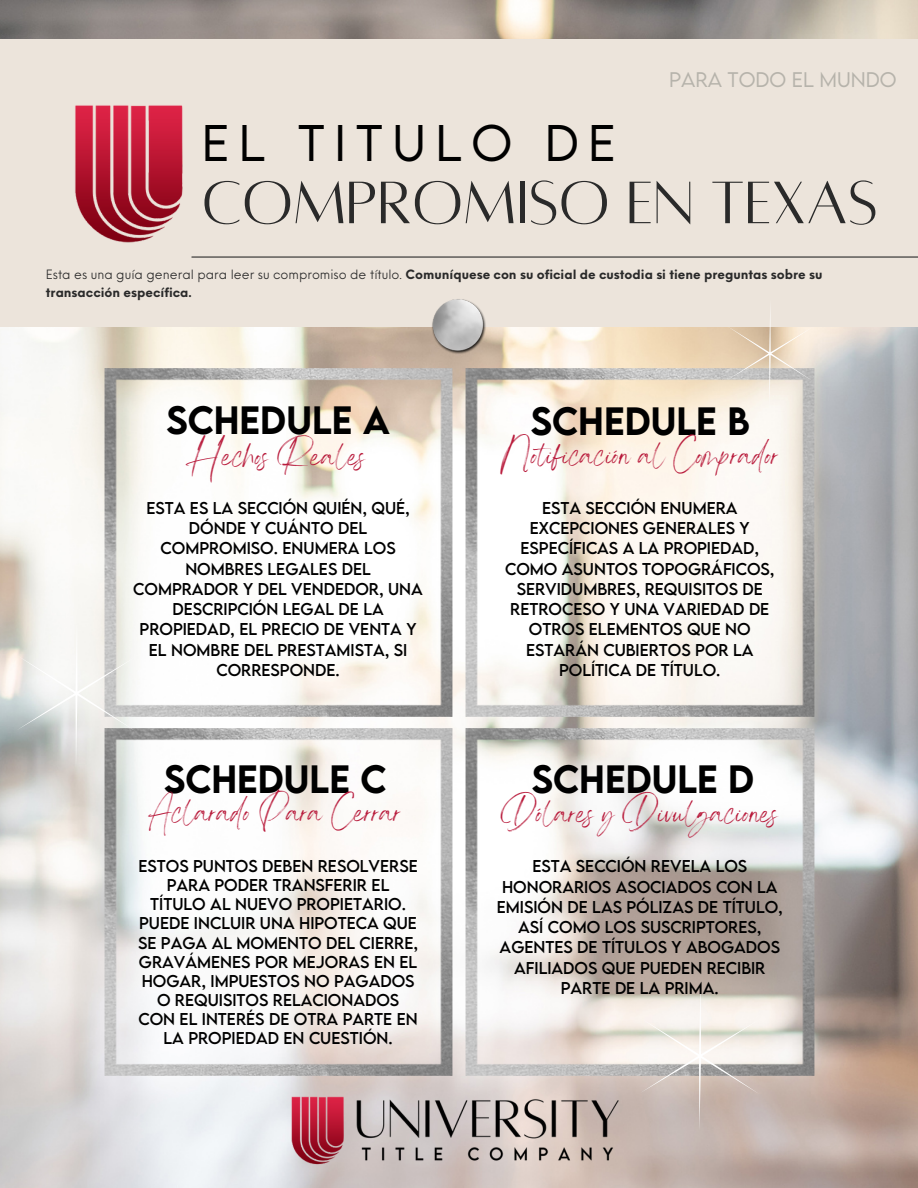
<style>
.page{position:relative;width:918px;height:1188px;background:#fff}
.page>*{position:absolute;margin:0;border:0;box-sizing:border-box;transform-origin:0 0}
.t1{font:66px "Alta regular";color:#2a2a2a}
.t2{font:300 45.75px "LEMONMILK";color:#000}
.t3{font:41.55px "Angella White";color:#b8193a}
.t4{font:500 35.1px "LEMONMILK";color:#000}
.t5{font:300 18.75px "LEMONMILK";letter-spacing:.15em;color:#b6b3ab}
.t6{font:15.15px/20.2px "LEMONMILK";letter-spacing:.13em;color:#000;text-align:center}
.t7{font:700 12.6px/17.9px "Neue Einstellung";color:#2a2a2a}
.s1{font-weight:400}
</style>
<div class="page">
<img style="left:0;top:0;width:918px;height:1188px">
<div style="left:0;top:39px;width:918px;height:287px;background:#ece4db"></div>
<svg style="left:191px;top:256px;width:727px;height:2px"></svg>
<img style="left:75px;top:105px;width:108px;height:138px">
<img style="left:432px;top:299px;width:55px;height:56px">
<img style="left:104px;top:368px;width:349px;height:348px">
<img style="left:466px;top:368px;width:348px;height:348px">
<img style="left:104px;top:728px;width:349px;height:348px">
<img style="left:466px;top:728px;width:348px;height:348px">
<img style="left:275px;top:1085px;width:368px;height:92px">
<svg style="left:16px;top:618px;width:121px;height:150px"></svg>
<svg style="left:640px;top:981px;width:120px;height:150px"></svg>
<svg style="left:726px;top:310px;width:88px;height:98px"></svg>
<h2 class="t5" style="left:669px;top:67px;width:224px">PARA TODO EL MUNDO</h2>
<h2 class="t2" style="left:202px;top:112px;width:409px">EL TITULO DE</h2>
<h2 class="t1" style="left:202px;top:170px;width:678px">COMPROMISO EN TEXAS</h2>
<p class="t7" style="left:46px;top:264px;width:778px"><span class="s1">Esta es una guía general para leer su compromiso de título.</span> Comuníquese con su oficial de custodia si tiene preguntas sobre su transacción específica.</p>
<p class="t4" style="left:166px;top:396px;width:226px">SCHEDULE A</p>
<p class="t3" style="left:184px;top:430px;width:183px">Hechos Reales</p>
<h2 class="t4" style="left:531px;top:397px;width:220px">SCHEDULE B</h2>
<h2 class="t3" style="left:500px;top:429px;width:281px">Notificación al Comprador</h2>
<p class="t6" style="left:133px;top:497px;width:289px">ESTA ES LA SECCIÓN QUIÉN, QUÉ,<br>DÓNDE Y CUÁNTO DEL<br>COMPROMISO. ENUMERA LOS<br>NOMBRES LEGALES DEL<br>COMPRADOR Y DEL VENDEDOR, UNA<br>DESCRIPCIÓN LEGAL DE LA<br>PROPIEDAD, EL PRECIO DE VENTA Y<br>EL NOMBRE DEL PRESTAMISTA, SI<br>CORRESPONDE.</p>
<h2 class="t6" style="left:505px;top:497px;width:271px">ESTA SECCIÓN ENUMERA<br>EXCEPCIONES GENERALES Y<br>ESPECÍFICAS A LA PROPIEDAD,<br>COMO ASUNTOS TOPOGRÁFICOS,<br>SERVIDUM BRES, REQUISITOS DE<br>RETROCESO Y UNA VARIEDAD DE<br>OTROS ELEMENTOS QUE NO<br>ESTARÁN CUBIERTOS POR LA<br>POLÍTICA DE TÍTULO.</h2>
<h3 class="t4" style="left:164px;top:755px;width:224px">SCHEDULE C</h3>
<h4 class="t3" style="left:148px;top:786px;width:256px">Aclarado Para Cerrar</h4>
<h4 class="t6" style="left:138px;top:856px;width:282px;line-height:19.2px">ESTOS PUNTOS DEBEN RESOLVERSE<br>PARA PODER TRANSFERIR EL<br>TÍTULO AL NUEVO PROPIETARIO.<br>PUEDE INCLUIR UNA HIPOTECA QUE<br>SE PAGA AL MOMENTO DEL CIERRE,<br>GRAVÁMENES POR MEJORAS EN EL<br>HOGAR, IMPUESTOS NO PAGADOS<br>O REQUISITOS RELACIONADOS<br>CON EL INTERÉS DE OTRA PARTE EN<br>LA PROPIEDAD EN CUESTIÓN.</h4>
<h4 class="t4" style="left:532px;top:755px;width:224px">SCHEDULE D</h4>
<h4 class="t3" style="left:501px;top:787px;width:279px">Dólares y Divulgaciones</h4>
<h4 class="t6" style="left:497px;top:856px;width:288px">ESTA SECCIÓN REVELA LOS<br>HONORARIOS ASOCIADOS CON LA<br>EM ISIÓN DE LAS PÓLIZAS DE TÍTULO,<br>ASÍ COMO LOS SUSCRIPTORES,<br>AGENTES DE TÍTULOS Y ABOGADOS<br>AFILIADOS QUE PUEDEN RECIBIR<br>PARTE DE LA PRIMA.</h4>
</div>
